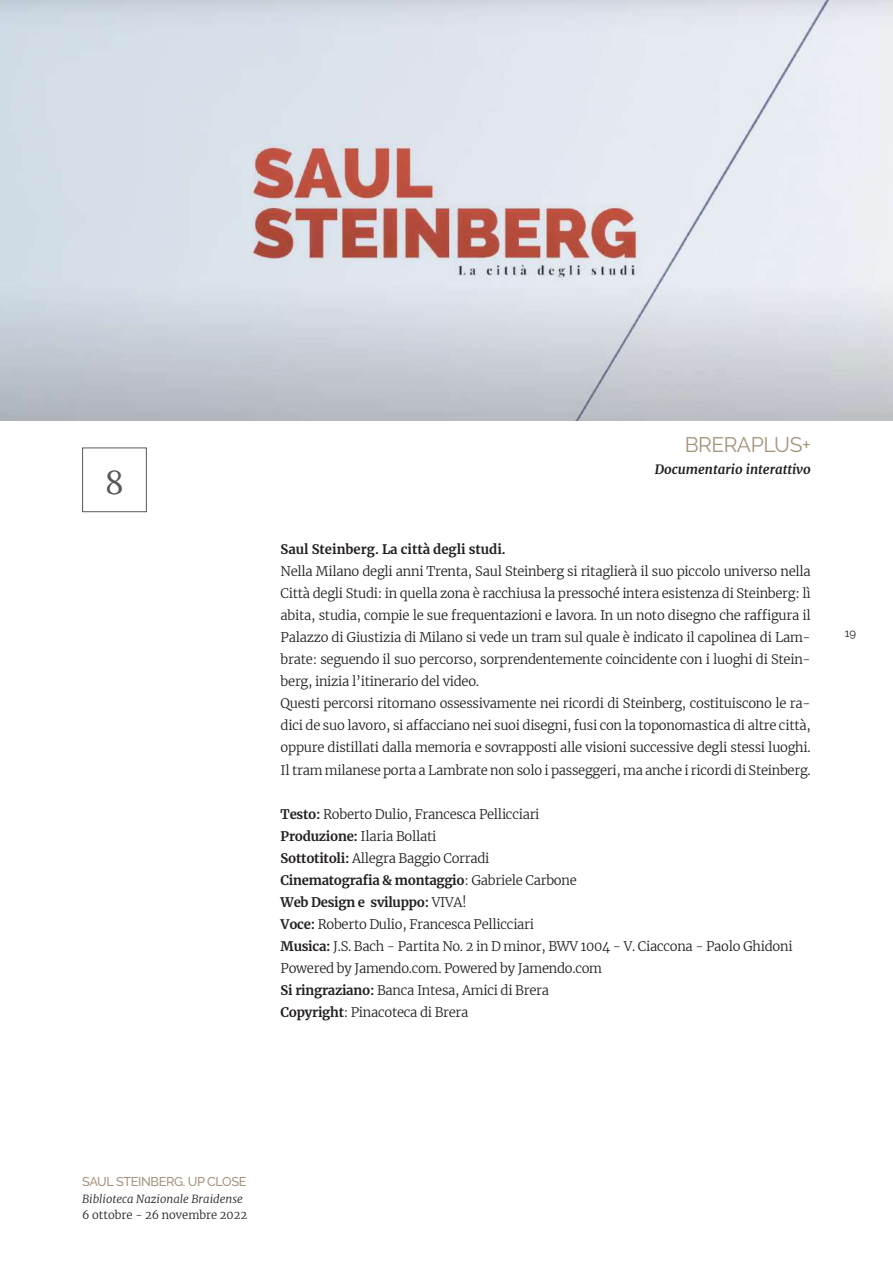
<style>
.page{position:relative;width:893px;height:1263px;background:#fff}
.page>*{position:absolute;margin:0;border:0;box-sizing:border-box;transform-origin:0 0}
.t1{font:33px "Lora";color:#57585a}
.t2{font:21px "Raleway";letter-spacing:-.02em;color:#a4947d}
.t3{font:300 13.05px/22px "Merriweather";letter-spacing:-.02em;color:#231f20}
.t4{font:700 13.05px "Merriweather";color:#231f20}
.t5{font:italic 700 13.05px "Merriweather";color:#231f20}
.t6{font:500 12.75px "Raleway";letter-spacing:-.03em;color:#a4947d}
.t7{font:italic 300 11.25px "Merriweather";color:#231f20}
.t8{font:300 11.25px "Merriweather";color:#231f20}
.t9{font:11.25px "Raleway";color:#231f20}
.s1{font-weight:700}
</style>
<div class="page">
<img style="left:0;top:0;width:893px;height:421px">
<div style="left:82px;top:447px;width:65px;height:65px;border:1px solid #57585a"></div>
<h1 class="t1" style="left:105px;top:457px;width:20px">8</h1>
<h2 class="t2" style="left:685px;top:432px;width:128px">BRERAPLUS+</h2>
<p class="t5" style="left:655px;top:460px;width:158px">Documentario interattivo</p>
<p class="t4" style="left:281px;top:540px;width:227px">Saul Steinberg. La città degli studi.</p>
<p class="t3" style="left:281px;top:560px;width:532px">Nella Milano degli anni Trenta, Saul Steinberg si ritaglierà il suo piccolo universo nella Città degli Studi: in quella zona è racchiusa la pressoché intera esistenza di Steinberg: lì abita, studia, compie le sue frequentazioni e lavora. In un noto disegno che raffigura il Palazzo di Giustizia di Milano si vede un tram sul quale è indicato il capolinea di Lam&shy;brate: seguendo il suo percorso, sorprendentemente coincidente con i luoghi di Stein&shy;berg, inizia l’itinerario del video.<br>Questi percorsi ritornano ossessivamente nei ricordi di Steinberg, costituiscono le ra&shy;dici de suo lavoro, si affacciano nei suoi disegni, fusi con la toponomastica di altre città, oppure distillati dalla memoria e sovrapposti alle visioni successive degli stessi luoghi.<br>Il tram milanese porta a Lambrate non solo i passeggeri, ma anche i ricordi di Steinberg.</p>
<p class="t3" style="left:281px;top:802px;width:513px"><span class="s1">Testo:</span> Roberto Dulio, Francesca Pellicciari<br><span class="s1">Produzione:</span> Ilaria Bollati<br><span class="s1">Sottotitoli:</span> Allegra Baggio Corradi<br><span class="s1">Cinematografia &amp; montaggio</span>: Gabriele Carbone<br><span class="s1">Web Design e sviluppo:</span> VIVA!<br><span class="s1">Voce:</span> Roberto Dulio, Francesca Pellicciari<br><span class="s1">Musica:</span> J.S. Bach - Partita No. 2 in D minor, BWV 1004 - V. Ciaccona - Paolo Ghidoni Powered by Jamendo.com. Powered by Jamendo.com<br><span class="s1">Si ringraziano:</span> Banca Intesa, Amici di Brera<br><span class="s1">Copyright</span>: Pinacoteca di Brera</p>
<p class="t9" style="left:845px;top:626px;width:13px">19</p>
<p class="t6" style="left:82px;top:1174px;width:166px">SAUL STEINBERG. UP CLOSE</p>
<p class="t7" style="left:82px;top:1191px;width:162px">Biblioteca Nazionale Braidense</p>
<p class="t8" style="left:82px;top:1207px;width:166px">6 ottobre - 26 novembre 2022</p>
</div>
